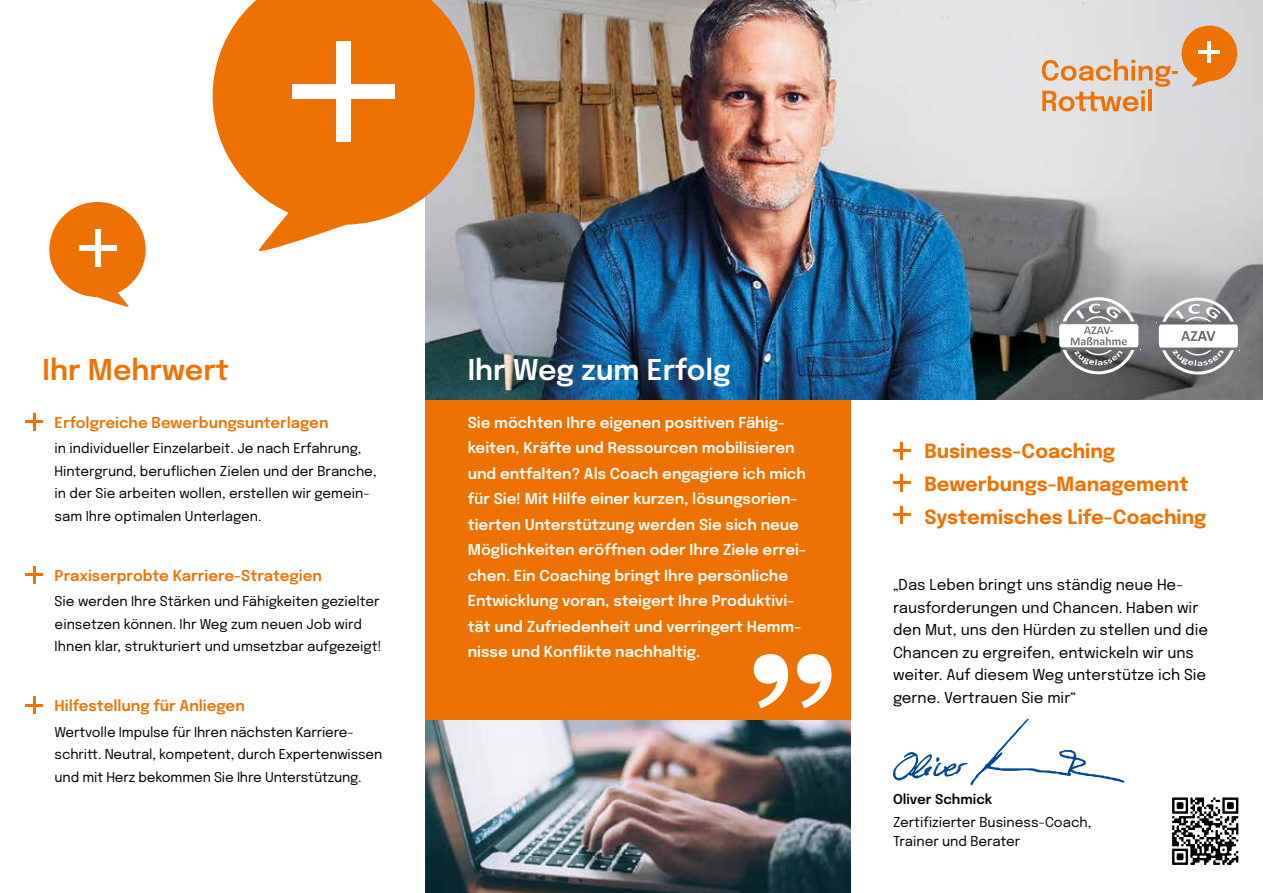
<style>
.page{position:relative;width:1263px;height:893px;background:#fff}
.page>*{position:absolute;margin:0;border:0;box-sizing:border-box;transform-origin:0 0}
.t1{font:265.5px "Epilogue";color:#fff}
.t2{font:600 28.5px "Epilogue";color:#fff}
.t3{font:600 28.5px "Epilogue";color:#ee7203}
.t4{font:700 19.5px/33px "Epilogue";color:#ee7203}
.t5{font:600 15px/25.5px "Epilogue";color:#fff}
.t6{font:15px/22.5px "Epilogue";color:#000}
.t7{font:600 15px "Epilogue";color:#ee7203}
.t8{font:13.5px/22.5px "Epilogue";color:#000}
.t9{font:600 13.5px "Epilogue";color:#000}
</style>
<div class="page">
<div style="left:425px;top:0;width:425px;height:893px;background:#ee7203"></div>
<img style="left:425px;top:0;width:838px;height:400px">
<svg style="left:213px;top:0;width:262px;height:254px;fill:#ee7203"></svg>
<div style="left:336px;top:41px;width:15px;height:100px;background:#fff"></div>
<div style="left:293px;top:84px;width:102px;height:14px;background:#fff"></div>
<svg style="left:49px;top:202px;width:97px;height:105px"></svg>
<div style="left:95px;top:229px;width:5px;height:37px;background:#fff"></div>
<div style="left:79px;top:245px;width:37px;height:5px;background:#fff"></div>
<svg style="left:893px;top:450px;width:17px;height:2px"></svg>
<hr style="left:900px;top:442px;width:3px;height:18px;background:#ee7203">
<svg style="left:893px;top:482px;width:17px;height:2px"></svg>
<hr style="left:900px;top:474px;width:3px;height:18px;background:#ee7203">
<svg style="left:893px;top:514px;width:17px;height:2px"></svg>
<hr style="left:900px;top:506px;width:3px;height:18px;background:#ee7203">
<img style="left:425px;top:721px;width:425px;height:172px">
<hr style="left:26px;top:420px;width:17px;height:3px;background:#ee7203">
<svg style="left:33px;top:413px;width:2px;height:17px"></svg>
<hr style="left:26px;top:573px;width:17px;height:3px;background:#ee7203">
<svg style="left:33px;top:566px;width:2px;height:17px"></svg>
<hr style="left:26px;top:704px;width:17px;height:3px;background:#ee7203">
<svg style="left:33px;top:697px;width:2px;height:17px"></svg>
<svg style="left:1042px;top:26px;width:195px;height:85px;background:#e2c2a6"></svg>
<hr style="left:1149px;top:90px;width:3px;height:21px;background:#ee7203">
<svg style="left:1159px;top:298px;width:79px;height:76px"></svg>
<svg style="left:893px;top:718px;width:231px;height:67px"></svg>
<svg style="left:1059px;top:297px;width:79px;height:77px"></svg>
<svg style="left:1172px;top:797px;width:67px;height:68px"></svg>
<h2 class="t3" style="left:43px;top:349px;width:188px">Ihr Mehrwert</h2>
<p class="t7" style="left:55px;top:412px;width:275px">Erfolgreiche Bewerbungsunterlagen</p>
<p class="t8" style="left:55px;top:436px;width:323px">in individueller Einzelarbeit. Je nach Erfahrung, Hintergrund, beruflichen Zielen und der Branche, in der Sie arbeiten wollen, erstellen wir gemein&shy;sam Ihre optimalen Unterlagen.</p>
<p class="t7" style="left:55px;top:565px;width:269px">Praxiserprobte Karriere-Strategien</p>
<p class="t8" style="left:55px;top:589px;width:329px">Sie werden Ihre Stärken und Fähigkeiten gezielter einsetzen können. Ihr Weg zum neuen Job wird<br>Ihnen klar, strukturiert und umsetzbar aufgezeigt!</p>
<p class="t7" style="left:55px;top:695px;width:192px">Hilfestellung für Anliegen</p>
<p class="t8" style="left:55px;top:720px;width:329px">Wertvolle Impulse für Ihren nächsten Karriere&shy;schritt. Neutral, kompetent, durch Expertenwissen und mit Herz bekommen Sie Ihre Unterstützung.</p>
<h2 class="t2" style="left:468px;top:349px;width:265px">Ihr Weg zum Erfolg</h2>
<p class="t5" style="left:468px;top:409px;width:340px">Sie möchten Ihre eigenen positiven Fähig&shy;keiten, Kräfte und Ressourcen mobilisieren und entfalten? Als Coach engagiere ich mich für Sie! Mit Hilfe einer kurzen, lösungsorien&shy;tierten Unterstützung werden Sie sich neue Möglichkeiten eröffnen oder Ihre Ziele errei&shy;chen. Ein Coaching bringt Ihre persönliche Entwicklung voran, steigert Ihre Produktivi&shy;tät und Zufriedenheit und verringert Hemm&shy;nisse und Konflikte nachhaltig.</p>
<h1 class="t1" style="left:744px;top:396px;width:101px">„</h1>
<h3 class="t4" style="left:924px;top:433px;width:284px">Business-Coaching<br>Bewerbungs-Management<br>Systemisches Life-Coaching</h3>
<p class="t6" style="left:893px;top:573px;width:317px">„Das Leben bringt uns ständig neue He&shy;rausforderungen und Chancen. Haben wir den Mut, uns den Hürden zu stellen und die Chancen zu ergreifen, entwickeln wir uns weiter. Auf diesem Weg unterstütze ich Sie gerne. Vertrauen Sie mir“</p>
<p class="t9" style="left:893px;top:790px;width:101px">Oliver Schmick</p>
<p class="t8" style="left:893px;top:811px;width:200px;line-height:19.5px">Zertifizierter Business-Coach,<br>Trainer und Berater</p>
</div>
